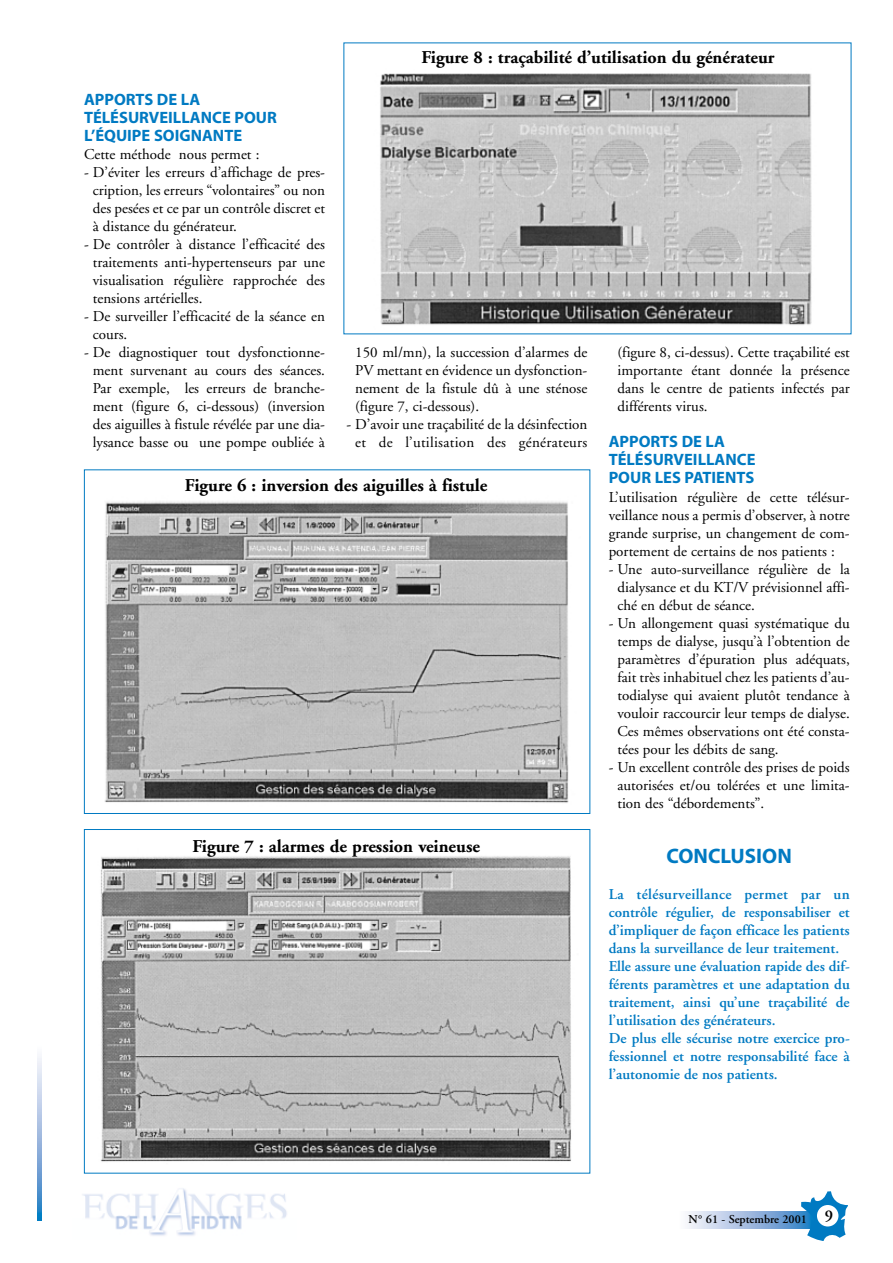
<style>
.page{position:relative;width:893px;height:1263px;background:#fff}
.page>*{position:absolute;margin:0;border:0;box-sizing:border-box;transform-origin:0 0}
.t1{font:700 21px "Myriad";color:#007ac2}
.t2{font:700 18px "Adobe Garamond";color:#000}
.t3{font:700 16.5px/18px "Myriad";color:#007ac2}
.t4{font:15px/18px "Adobe Garamond";color:#000;text-align:justify}
.t5{font:600 15px/18px "Adobe Garamond";color:#007ac2}
.t6{font:600 12px "Adobe Garamond";color:#000}
</style>
<div class="page">
<img style="left:82px;top:1188px;width:205px;height:48px">
<svg style="left:688px;top:1191px;width:160px;height:50px"></svg>
<div style="left:817px;top:1205px;width:21px;height:22px;background:#fff;border-radius:50%"></div>
<svg style="left:37px;top:1057px;width:4px;height:164px"></svg>
<img style="left:104px;top:501px;width:465px;height:302px">
<img style="left:100px;top:856px;width:471px;height:306px">
<img style="left:380px;top:73px;width:432px;height:252px">
<p class="t2" style="left:421px;top:50px;width:354px">Figure 8 : traçabilité d’utilisation du générateur</p>
<p class="t3" style="left:84px;top:92px;width:194px">APPORTS DE LA<br>TÉLÉSURVEILLANCE POUR<br>L’ÉQUIPE SOIGNANTE</p>
<p class="t4" style="left:84px;top:147px;width:177px">Cette méthode nous permet :</p>
<p class="t4" style="left:93px;top:165px;width:234px;text-indent:-9px">- D’éviter les erreurs d’affichage de pres&shy;cription, les erreurs “volontaires” ou non des pesées et ce par un contrôle discret et à distance du générateur.</p>
<p class="t4" style="left:93px;top:237px;width:234px;text-indent:-9px">- De contrôler à distance l’efficacité des traitements anti-hypertenseurs par une visualisation régulière rapprochée des tensions artérielles.</p>
<p class="t4" style="left:93px;top:309px;width:234px;text-indent:-9px">- De surveiller l’efficacité de la séance en cours.</p>
<p class="t4" style="left:84px;top:345px;width:242px;text-align:center">- De diagnostiquer tout dysfonctionne&shy;ment survenant au cours des séances.<br>Par exemple, les erreurs de branche&shy;ment (figure 6, ci-dessous) (inversion des aiguilles à fistule révélée par une dia&shy;lysance basse ou une pompe oubliée à</p>
<p class="t4" style="left:355px;top:345px;width:234px">150 ml/mn), la succession d’alarmes de PV mettant en évidence un dysfonction&shy;nement de la fistule dû à une sténose (figure 7, ci-dessous).</p>
<p class="t4" style="left:346px;top:417px;width:242px;text-align:center">- D’avoir une traçabilité de la désinfection et de l’utilisation des générateurs</p>
<p class="t2" style="left:185px;top:478px;width:304px">Figure 6 : inversion des aiguilles à fistule</p>
<p class="t2" style="left:192px;top:839px;width:289px">Figure 7 : alarmes de pression veineuse</p>
<p class="t4" style="left:617px;top:345px;width:234px">(figure 8, ci-dessus). Cette traçabilité est importante étant donnée la présence dans le centre de patients infectés par différents virus.</p>
<p class="t3" style="left:608px;top:434px;width:148px">APPORTS DE LA<br>TÉLÉSURVEILLANCE<br>POUR LES PATIENTS</p>
<p class="t4" style="left:608px;top:489px;width:242px">L’utilisation régulière de cette télésur&shy;veillance nous a permis d’observer, à notre grande surprise, un changement de com&shy;portement de certains de nos patients :</p>
<p class="t4" style="left:617px;top:561px;width:234px;text-indent:-9px">- Une auto-surveillance régulière de la dialysance et du KT/V prévisionnel affi&shy;ché en début de séance.</p>
<p class="t4" style="left:617px;top:616px;width:234px;text-indent:-9px">- Un allongement quasi systématique du temps de dialyse, jusqu’à l’obtention de paramètres d’épuration plus adéquats, fait très inhabituel chez les patients d’au&shy;todialyse qui avaient plutôt tendance à vouloir raccourcir leur temps de dialyse.<br>Ces mêmes observations ont été consta&shy;tées pour les débits de sang.</p>
<p class="t4" style="left:617px;top:760px;width:234px;text-indent:-9px">- Un excellent contrôle des prises de poids autorisées et/ou tolérées et une limita&shy;tion des “débordements”.</p>
<h1 class="t1" style="left:666px;top:848px;width:127px">CONCLUSION</h1>
<p class="t5" style="left:608px;top:886px;width:242px">La télésurveillance permet par un contrôle régulier, de responsabiliser et d’impliquer de façon efficace les patients dans la surveillance de leur traitement.<br>Elle assure une évaluation rapide des dif&shy;férents paramètres et une adaptation du traitement, ainsi qu’une traçabilité de l’utilisation des générateurs.<br>De plus elle sécurise notre exercice pro&shy;fessionnel et notre responsabilité face à l’autonomie de nos patients.</p>
<p class="t6" style="left:688px;top:1214px;width:146px">N° 61 - Septembre 2001 <sup>9</sup></p>
</div>
